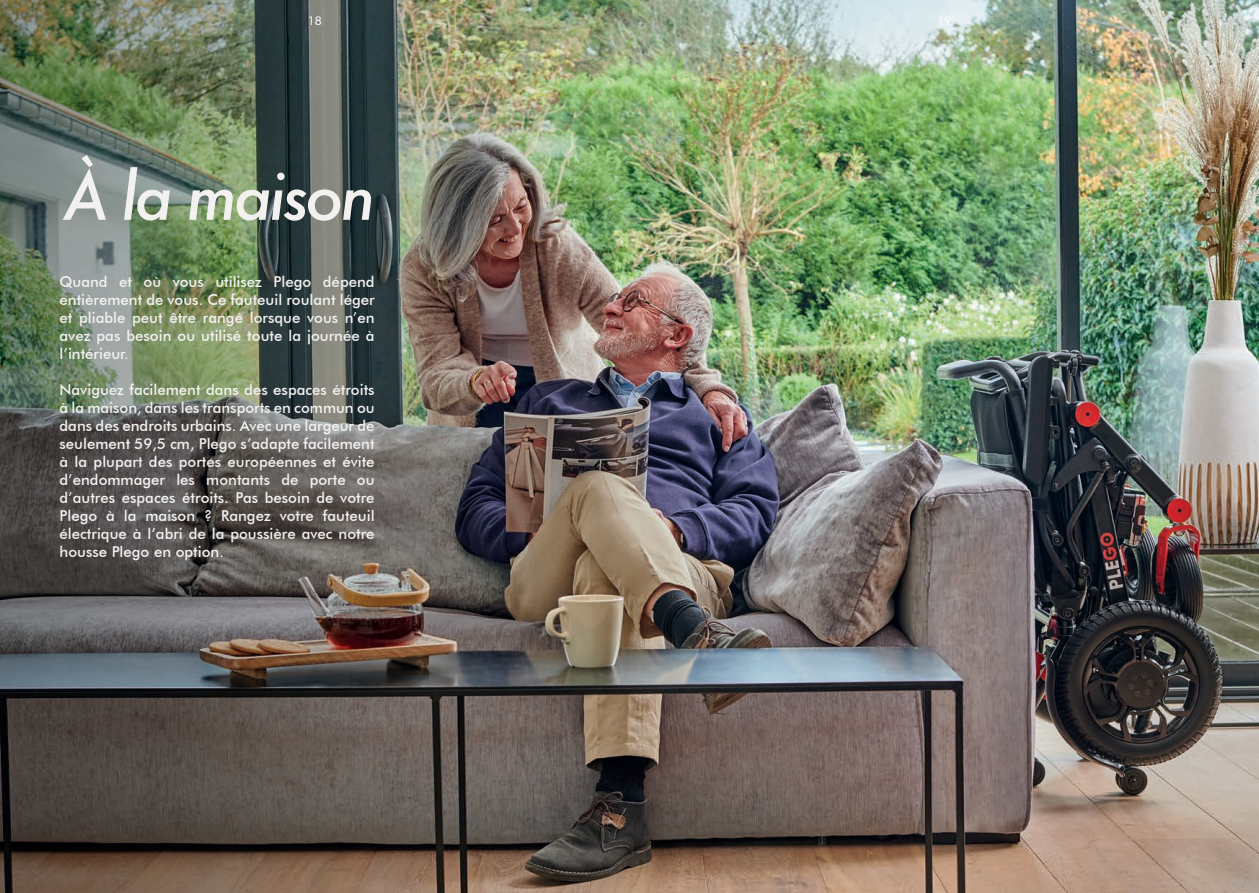
<style>
.page{position:relative;width:1259px;height:893px;background:#fff}
.page>*{position:absolute;margin:0;border:0;box-sizing:border-box;transform-origin:0 0}
.t1{font:italic 500 63.9px "Futura";letter-spacing:-.05em;color:#f2f1f0}
.t2{font:500 15px/18px "Futura BT";color:#f2f1f0;text-align:justify}
.t3{font:12px "Futura BT";color:#fff}
</style>
<div class="page">
<img style="left:0;top:0;width:1259px;height:893px">
<p class="t3" style="left:308px;top:13px;width:16px">18</p>
<p class="t1" style="left:63px;top:152px;width:314px">À la maison</p>
<p class="t2" style="left:60px;top:272px;width:317px">Quand et où vous utilisez Plego dépend entièrement de vous. Ce fauteuil roulant léger et pliable peut être rangé lorsque vous n’en avez pas besoin ou utilisé toute la journée à l’intérieur.</p>
<p class="t2" style="left:60px;top:380px;width:316px">Naviguez facilement dans des espaces étroits à la maison, dans les transports en commun ou dans des endroits urbains. Avec une largeur de seulement 59,5 cm, Plego s’adapte facilement à la plupart des portes européennes et évite d’endommager les montants de porte ou d’autres espaces étroits. Pas besoin de votre Plego à la maison ? Rangez votre fauteuil électrique à l’abri de la poussière avec notre housse Plego en option.</p>
</div>
